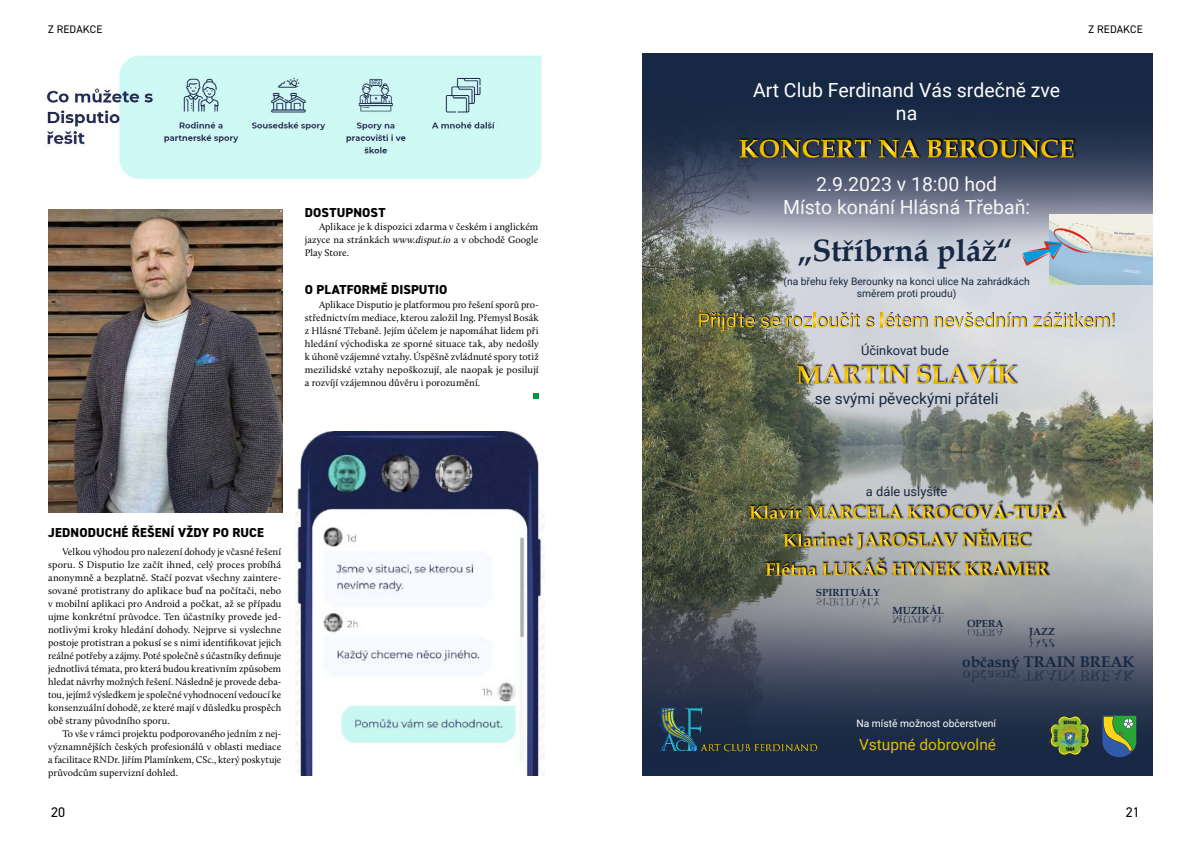
<style>
.page{position:relative;width:1191px;height:842px;background:#fff}
.page>*{position:absolute;margin:0;border:0;box-sizing:border-box;transform-origin:0 0}
.t1{font:700 30.9px "Book Antiqua";color:#162843}
.t2{font:19.5px/23.3px "Roboto";color:#f8f7f6;text-align:center}
.t3{font:19.5px/23.3px "Roboto";color:#fff;text-align:center}
.t4{font:15.4px "Roboto";color:#162843}
.t5{font:15.4px "Roboto";color:#e3bd00}
.t6{font:700 15.4px "Book Antiqua";color:#162843}
.t7{font:14px "DIN2014";color:#000}
.chlebový_text{font:800 13px "DIN2014";letter-spacing:.01em;color:#000}
.t8{font:12.9px "Roboto";color:#162843}
.Podnadpis{font:11px "DIN2014";letter-spacing:.01em;color:#000}
.t9{font:10.3px/12.3px "Roboto";color:#162843;text-align:center}
.t10{font:700 10.3px "Book Antiqua";color:#162843}
.t11{font:10.3px "Roboto";color:#fff}
.chlebový_text-2{font:10px/13px "Calluna";letter-spacing:.005em;color:#000;text-align:justify}
.s1{font-style:italic}
</style>
<div class="page">
<img style="left:296px;top:431px;width:249px;height:344px">
<img style="left:642px;top:261px;width:510px;height:310px">
<svg style="left:642px;top:54px;width:510px;height:207px;background:#49556a"></svg>
<svg style="left:642px;top:571px;width:510px;height:204px;background:#4f5766"></svg>
<img style="left:738px;top:136px;width:339px;height:23px">
<svg style="left:739px;top:140px;width:132px;height:18px;background:#6c622e"></svg>
<svg style="left:879px;top:140px;width:40px;height:18px"></svg>
<svg style="left:926px;top:140px;width:147px;height:18px;background:#6d612a"></svg>
<svg style="left:657px;top:706px;width:160px;height:46px;background:#273a4b"></svg>
<svg style="left:699px;top:312px;width:81px;height:19px;background:#80773d"></svg>
<svg style="left:786px;top:312px;width:73px;height:15px"></svg>
<svg style="left:865px;top:316px;width:9px;height:11px"></svg>
<svg style="left:881px;top:312px;width:46px;height:15px"></svg>
<svg style="left:934px;top:312px;width:92px;height:15px"></svg>
<svg style="left:1033px;top:312px;width:81px;height:15px"></svg>
<img style="left:1049px;top:215px;width:103px;height:70px">
<svg style="left:1022px;top:227px;width:72px;height:39px;background:#afbbca"></svg>
<svg style="left:1028px;top:637px;width:27px;height:10px"></svg>
<svg style="left:892px;top:615px;width:52px;height:10px"></svg>
<svg style="left:816px;top:598px;width:63px;height:10px"></svg>
<svg style="left:967px;top:628px;width:36px;height:8px"></svg>
<svg style="left:963px;top:666px;width:171px;height:16px;background:#434b60"></svg>
<img style="left:796px;top:357px;width:223px;height:28px">
<svg style="left:797px;top:366px;width:111px;height:18px;background:#baaa72"></svg>
<svg style="left:916px;top:361px;width:100px;height:23px;background:#c0b591"></svg>
<img style="left:782px;top:527px;width:251px;height:25px">
<img style="left:783px;top:533px;width:173px;height:17px">
<svg style="left:962px;top:530px;width:68px;height:17px"></svg>
<img style="left:749px;top:499px;width:318px;height:21px">
<svg style="left:749px;top:505px;width:52px;height:14px"></svg>
<svg style="left:807px;top:506px;width:94px;height:13px"></svg>
<img style="left:907px;top:502px;width:156px;height:17px">
<img style="left:764px;top:556px;width:287px;height:21px">
<svg style="left:765px;top:562px;width:51px;height:14px"></svg>
<svg style="left:822px;top:559px;width:63px;height:17px"></svg>
<svg style="left:891px;top:563px;width:67px;height:13px"></svg>
<svg style="left:964px;top:563px;width:83px;height:13px"></svg>
<img style="left:1049px;top:716px;width:40px;height:40px">
<svg style="left:1101px;top:715px;width:35px;height:42px"></svg>
<img style="left:46px;top:55px;width:496px;height:124px">
<img style="left:48px;top:210px;width:234px;height:302px">
<svg style="left:533px;top:394px;width:6px;height:5px"></svg>
<p class="Podnadpis" style="left:48px;top:23px;width:56px">Z REDAKCE</p>
<p class="Podnadpis" style="left:1088px;top:23px;width:56px">Z REDAKCE</p>
<p class="chlebový_text" style="left:305px;top:204px;width:82px">DOSTUPNOST</p>
<p class="chlebový_text-2" style="left:305px;top:220px;width:235px;text-indent:14px">Aplikace je k dispozici zdarma v českém i anglickém jazyce na stránkách <span class="s1">www.disput.io</span> a v obchodě Google Play Store.</p>
<p class="chlebový_text" style="left:305px;top:281px;width:144px">O PLATFORMĚ DISPUTIO</p>
<p class="chlebový_text-2" style="left:305px;top:298px;width:235px;text-indent:14px">Aplikace Disputio je platformou pro řešení sporů pro&shy;střednictvím mediace, kterou založil Ing. Přemysl Bosák z Hlásné Třebaně. Jejím účelem je napomáhat lidem při hledání východiska ze sporné situace tak, aby nedošly k úhoně vzájemné vztahy. Úspěšně zvládnuté spory totiž mezilidské vztahy nepoškozují, ale naopak je posilují a rozvíjí vzájemnou důvěru i porozumění.</p>
<p class="chlebový_text" style="left:48px;top:524px;width:217px">JEDNODUCHÉ ŘEŠENÍ VŽDY PO RUCE</p>
<p class="chlebový_text-2" style="left:48px;top:545px;width:235px;text-indent:14px">Velkou výhodou pro nalezení dohody je včasné řešení sporu. S Disputio lze začít ihned, celý proces probíhá anonymně a bezplatně. Stačí pozvat všechny zaintere&shy;sované protistrany do aplikace buď na počítači, nebo v mobilní aplikaci pro Android a počkat, až se případu ujme konkrétní průvodce. Ten účastníky provede jed&shy;notlivými kroky hledání dohody. Nejprve si vyslechne postoje protistran a pokusí se s nimi identifikovat jejich reálné potřeby a zájmy. Poté společně s účastníky definuje jednotlivá témata, pro která budou kreativním způsobem hledat návrhy možných řešení. Následně je provede deba&shy;tou, jejímž výsledkem je společné vyhodnocení vedoucí ke konsenzuální dohodě, ze které mají v důsledku prospěch obě strany původního sporu.</p>
<p class="chlebový_text-2" style="left:48px;top:727px;width:235px;text-indent:14px">To vše v rámci projektu podporovaného jedním z nej&shy;významnějších českých profesionálů v oblasti mediace a facilitace RNDr. Jiřím Plamínkem, CSc., který poskytuje průvodcům supervizní dohled.</p>
<h2 class="t3" style="left:753px;top:78px;width:309px">Art Club Ferdinand Vás srdečně zve na</h2>
<h2 class="t2" style="left:783px;top:171px;width:248px">2.9.2023 v 18:00 hod<br>Místo konání Hlásná Třebaň:</h2>
<h1 class="t1" style="left:797px;top:229px;width:217px">„Stříbrná pláž“</h1>
<p class="t9" style="left:783px;top:275px;width:248px">(na břehu řeky Berounky na konci ulice Na zahrádkách směrem proti proudu)</p>
<p class="t8" style="left:861px;top:341px;width:89px">Účinkovat bude</p>
<h3 class="t4" style="left:815px;top:387px;width:185px">se svými pěveckými přáteli</h3>
<p class="t8" style="left:866px;top:483px;width:83px">a dále uslyšíte</p>
<p class="t10" style="left:816px;top:585px;width:66px">SPIRITUÁLY</p>
<p class="t10" style="left:892px;top:603px;width:53px">MUZIKÁL</p>
<p class="t10" style="left:967px;top:616px;width:38px">OPERA</p>
<h3 class="t6" style="left:962px;top:652px;width:174px">občasný TRAIN BREAK</h3>
<p class="t10" style="left:1029px;top:625px;width:27px">JAZZ</p>
<p class="t11" style="left:856px;top:716px;width:141px">Na místě možnost občerstvení</p>
<h3 class="t5" style="left:859px;top:734px;width:138px">Vstupné dobrovolné</h3>
<h3 class="t7" style="left:51px;top:804px;width:16px">20</h3>
<h3 class="t7" style="left:1126px;top:804px;width:15px">21</h3>
</div>
